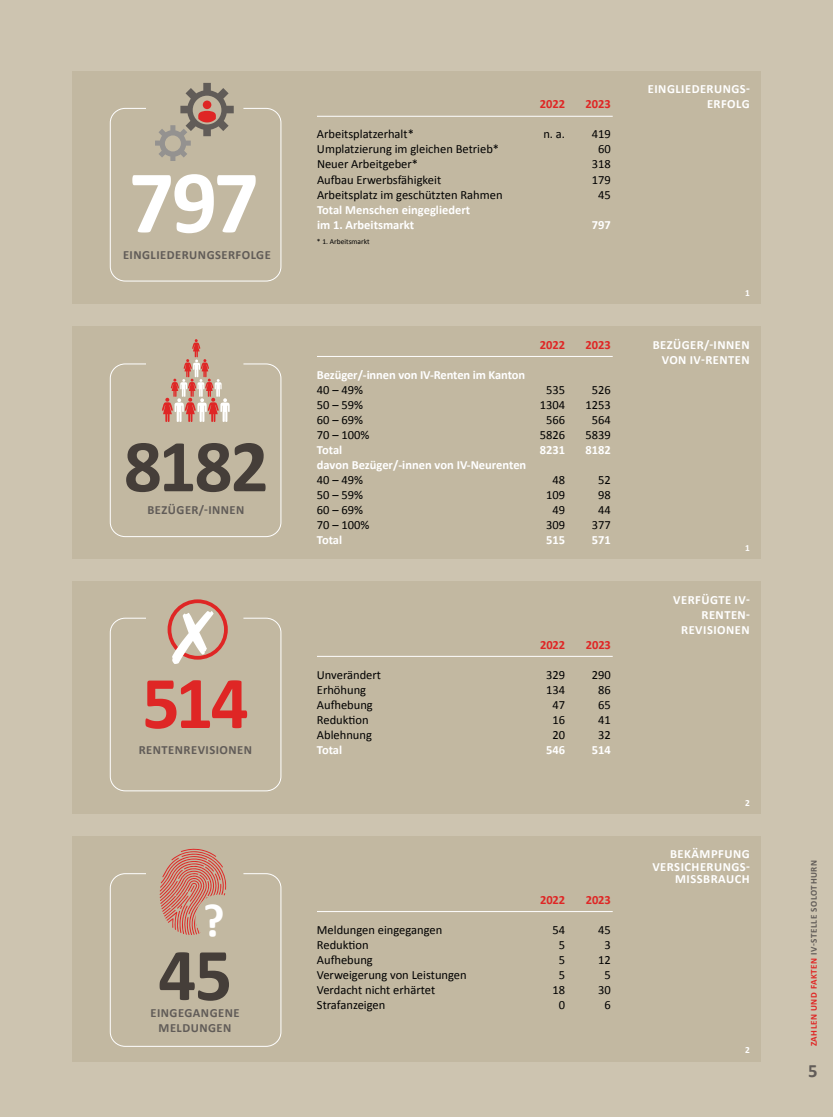
<style>
.page{position:relative;width:833px;height:1117px;background:#fff}
.page>*{position:absolute;margin:0;border:0;box-sizing:border-box;transform-origin:0 0}
.t1{font:700 90.25px "Calibri";color:#fff}
.t2{font:700 75px "Calibri";letter-spacing:-.025em;color:#453e39}
.t3{font:700 75px "Calibri";color:#df2625}
.t4{font:700 47.25px "Calibri";color:#fff}
.t5{font:700 18.75px "Calibri";color:#615c58}
.t6{font:12.5px "Calibri";color:#000}
.t7{font:700 12.5px/15px "Calibri";color:#fff}
.t8{font:700 12.5px/15px "Calibri";letter-spacing:.04em;color:#fff;text-align:right}
.t9{font:700 12.5px/15px "Calibri";letter-spacing:.04em;color:#615c58;text-align:center}
.t10{font:700 12.5px "Calibri";letter-spacing:-.005em;color:#df2625}
.t11{font:700 9.38px "Calibri";color:#fff}
.t12{font:700 9px "Calibri";letter-spacing:.065em;color:#615c58}
.t13{font:7.5px "Calibri";color:#000}
.s1{color:#df2625}
</style>
<div class="page">
<div style="left:0;top:0;width:833px;height:1116px;background:#cdc4b0"></div>
<div style="left:72px;top:71px;width:688px;height:232px;background:#c2b8a1"></div>
<div style="left:72px;top:326px;width:688px;height:232px;background:#c2b8a1"></div>
<div style="left:72px;top:581px;width:688px;height:232px;background:#c2b8a1"></div>
<div style="left:72px;top:836px;width:688px;height:225px;background:#c2b8a1"></div>
<div style="left:168px;top:599px;width:60px;height:60px;border:4px solid #df2625;border-radius:50%"></div>
<svg style="left:172px;top:610px;width:42px;height:53px"></svg>
<svg style="left:159px;top:848px;width:67px;height:86px"></svg>
<div style="left:195px;top:894px;width:47px;height:47px;background:#c2b8a1;border-radius:50%"></div>
<div style="left:110px;top:108px;width:171px;height:173px;border:1px solid #fff;border-radius:15px"></div>
<div style="left:110px;top:363px;width:171px;height:174px;border:1px solid #fff;border-radius:15px"></div>
<div style="left:110px;top:617px;width:171px;height:174px;border:1px solid #fff;border-radius:15px"></div>
<div style="left:110px;top:873px;width:171px;height:173px;border:1px solid #fff;border-radius:15px"></div>
<svg style="left:155px;top:83px;width:79px;height:78px"></svg>
<div style="left:203px;top:100px;width:8px;height:9px;background:#df2625;border-radius:50%"></div>
<svg style="left:162px;top:339px;width:68px;height:83px"></svg>
<hr style="left:317px;top:911px;width:295px;height:1px;background:#fff">
<hr style="left:317px;top:656px;width:295px;height:1px;background:#fff">
<hr style="left:317px;top:356px;width:295px;height:1px;background:#fff">
<hr style="left:317px;top:116px;width:295px;height:1px;background:#fff">
<h1 class="t1" style="left:129px;top:138px;width:132px">797</h1>
<p class="t9" style="left:123px;top:246px;width:149px">EINGLIEDERUNGSERFOLGE</p>
<h2 class="t2" style="left:124px;top:413px;width:146px">8182</h2>
<p class="t9" style="left:147px;top:501px;width:98px">BEZÜGER/-INNEN</p>
<h2 class="t3" style="left:142px;top:650px;width:108px">514</h2>
<p class="t9" style="left:139px;top:741px;width:115px">RENTENREVISIONEN</p>
<h3 class="t4" style="left:203px;top:886px;width:23px">?</h3>
<h2 class="t2" style="left:158px;top:921px;width:76px">45</h2>
<p class="t9" style="left:150px;top:1004px;width:91px">EINGEGANGENE<br>MELDUNGEN</p>
<p class="t10" style="left:540px;top:95px;width:27px">2022</p>
<p class="t10" style="left:585px;top:95px;width:27px">2023</p>
<p class="t6" style="left:317px;top:126px;width:98px">Arbeitsplatzerhalt*</p>
<p class="t6" style="left:543px;top:126px;width:23px">n. a.</p>
<p class="t6" style="left:592px;top:126px;width:21px">419</p>
<p class="t6" style="left:317px;top:141px;width:184px">Umplatzierung im gleichen Betrieb*</p>
<p class="t6" style="left:598px;top:141px;width:14px">60</p>
<p class="t6" style="left:317px;top:156px;width:103px">Neuer Arbeitgeber*</p>
<p class="t6" style="left:592px;top:156px;width:21px">318</p>
<p class="t6" style="left:317px;top:171px;width:126px">Aufbau Erwerbsfähigkeit</p>
<p class="t6" style="left:592px;top:171px;width:21px">179</p>
<p class="t6" style="left:317px;top:186px;width:187px">Arbeitsplatz im geschützten Rahmen</p>
<p class="t6" style="left:598px;top:186px;width:14px">45</p>
<p class="t7" style="left:317px;top:201px;width:155px">Total Menschen eingegliedert im 1. Arbeitsmarkt</p>
<p class="t7" style="left:592px;top:216px;width:21px">797</p>
<p class="t13" style="left:317px;top:236px;width:54px">* 1. Arbeitsmarkt</p>
<p class="t10" style="left:540px;top:335px;width:27px">2022</p>
<p class="t10" style="left:585px;top:335px;width:27px">2023</p>
<p class="t7" style="left:317px;top:366px;width:210px">Bezüger/-innen von IV-Renten im Kanton</p>
<p class="t6" style="left:317px;top:381px;width:48px">40 – 49%</p>
<p class="t6" style="left:546px;top:381px;width:21px">535</p>
<p class="t6" style="left:592px;top:381px;width:21px">526</p>
<p class="t6" style="left:317px;top:396px;width:48px">50 – 59%</p>
<p class="t6" style="left:540px;top:396px;width:27px">1304</p>
<p class="t6" style="left:585px;top:396px;width:27px">1253</p>
<p class="t6" style="left:317px;top:411px;width:48px">60 – 69%</p>
<p class="t6" style="left:546px;top:411px;width:21px">566</p>
<p class="t6" style="left:592px;top:411px;width:21px">564</p>
<p class="t6" style="left:317px;top:426px;width:54px">70 – 100%</p>
<p class="t6" style="left:540px;top:426px;width:27px">5826</p>
<p class="t6" style="left:585px;top:426px;width:27px">5839</p>
<p class="t7" style="left:317px;top:441px;width:27px">Total</p>
<p class="t7" style="left:540px;top:441px;width:27px">8231</p>
<p class="t7" style="left:585px;top:441px;width:27px">8182</p>
<p class="t7" style="left:317px;top:456px;width:211px">davon Bezüger/-innen von IV-Neurenten</p>
<p class="t6" style="left:317px;top:471px;width:48px">40 – 49%</p>
<p class="t6" style="left:552px;top:471px;width:14px">48</p>
<p class="t6" style="left:598px;top:471px;width:14px">52</p>
<p class="t6" style="left:317px;top:486px;width:48px">50 – 59%</p>
<p class="t6" style="left:546px;top:486px;width:21px">109</p>
<p class="t6" style="left:598px;top:486px;width:14px">98</p>
<p class="t6" style="left:317px;top:501px;width:48px">60 – 69%</p>
<p class="t6" style="left:552px;top:501px;width:14px">49</p>
<p class="t6" style="left:598px;top:501px;width:14px">44</p>
<p class="t6" style="left:317px;top:516px;width:54px">70 – 100%</p>
<p class="t6" style="left:546px;top:516px;width:21px">309</p>
<p class="t6" style="left:592px;top:516px;width:21px">377</p>
<p class="t7" style="left:317px;top:531px;width:27px">Total</p>
<p class="t7" style="left:546px;top:531px;width:21px">515</p>
<p class="t7" style="left:592px;top:531px;width:21px">571</p>
<p class="t10" style="left:540px;top:635px;width:27px">2022</p>
<p class="t10" style="left:586px;top:635px;width:27px">2023</p>
<p class="t6" style="left:317px;top:666px;width:66px">Unverändert</p>
<p class="t6" style="left:546px;top:666px;width:21px">329</p>
<p class="t6" style="left:592px;top:666px;width:21px">290</p>
<p class="t6" style="left:317px;top:681px;width:51px">Erhöhung</p>
<p class="t6" style="left:546px;top:681px;width:21px">134</p>
<p class="t6" style="left:598px;top:681px;width:14px">86</p>
<p class="t6" style="left:317px;top:696px;width:57px">Aufhebung</p>
<p class="t6" style="left:552px;top:696px;width:14px">47</p>
<p class="t6" style="left:598px;top:696px;width:14px">65</p>
<p class="t6" style="left:317px;top:711px;width:53px">Reduktion</p>
<p class="t6" style="left:552px;top:711px;width:14px">16</p>
<p class="t6" style="left:598px;top:711px;width:14px">41</p>
<p class="t6" style="left:317px;top:726px;width:57px">Ablehnung</p>
<p class="t6" style="left:552px;top:726px;width:14px">20</p>
<p class="t6" style="left:598px;top:726px;width:14px">32</p>
<p class="t7" style="left:317px;top:741px;width:27px">Total</p>
<p class="t7" style="left:546px;top:741px;width:21px">546</p>
<p class="t7" style="left:592px;top:741px;width:21px">514</p>
<p class="t10" style="left:540px;top:890px;width:27px">2022</p>
<p class="t10" style="left:586px;top:890px;width:27px">2023</p>
<p class="t6" style="left:317px;top:921px;width:127px">Meldungen eingegangen</p>
<p class="t6" style="left:552px;top:921px;width:14px">54</p>
<p class="t6" style="left:598px;top:921px;width:14px">45</p>
<p class="t6" style="left:317px;top:936px;width:53px">Reduktion</p>
<p class="t6" style="left:558px;top:936px;width:8px">5</p>
<p class="t6" style="left:604px;top:936px;width:8px">3</p>
<p class="t6" style="left:317px;top:951px;width:57px">Aufhebung</p>
<p class="t6" style="left:558px;top:951px;width:8px">5</p>
<p class="t6" style="left:598px;top:951px;width:14px">12</p>
<p class="t6" style="left:317px;top:966px;width:151px">Verweigerung von Leistungen</p>
<p class="t6" style="left:559px;top:966px;width:8px">5</p>
<p class="t6" style="left:604px;top:966px;width:8px">5</p>
<p class="t6" style="left:317px;top:981px;width:120px">Verdacht nicht erhärtet</p>
<p class="t6" style="left:552px;top:981px;width:14px">18</p>
<p class="t6" style="left:598px;top:981px;width:14px">30</p>
<p class="t6" style="left:317px;top:996px;width:70px">Strafanzeigen</p>
<p class="t6" style="left:559px;top:996px;width:8px">0</p>
<p class="t6" style="left:604px;top:996px;width:8px">6</p>
<p class="t8" style="left:648px;top:81px;width:104px">EINGLIEDERUNGS-<br>ERFOLG</p>
<p class="t11" style="left:745px;top:286px;width:6px">1</p>
<p class="t8" style="left:652px;top:336px;width:98px">BEZÜGER/-INNEN<br>VON IV-RENTEN</p>
<p class="t11" style="left:745px;top:541px;width:6px">1</p>
<p class="t8" style="left:673px;top:591px;width:78px">VERFÜGTE IV-<br>RENTEN-<br>REVISIONEN</p>
<p class="t11" style="left:745px;top:796px;width:6px">2</p>
<p class="t8" style="left:652px;top:847px;width:99px;line-height:12.5px">BEKÄMPFUNG<br>VERSICHERUNGS-<br>MISSBRAUCH</p>
<p class="t11" style="left:745px;top:1043px;width:6px">2</p>
<p class="t12" style="left:807px;top:1046px;width:188px;rotate:-90deg"><span class="s1">ZAHLEN UND FAKTEN</span> IV-STELLE SOLOTHURN</p>
<h3 class="t5" style="left:808px;top:1056px;width:11px">5</h3>
</div>
